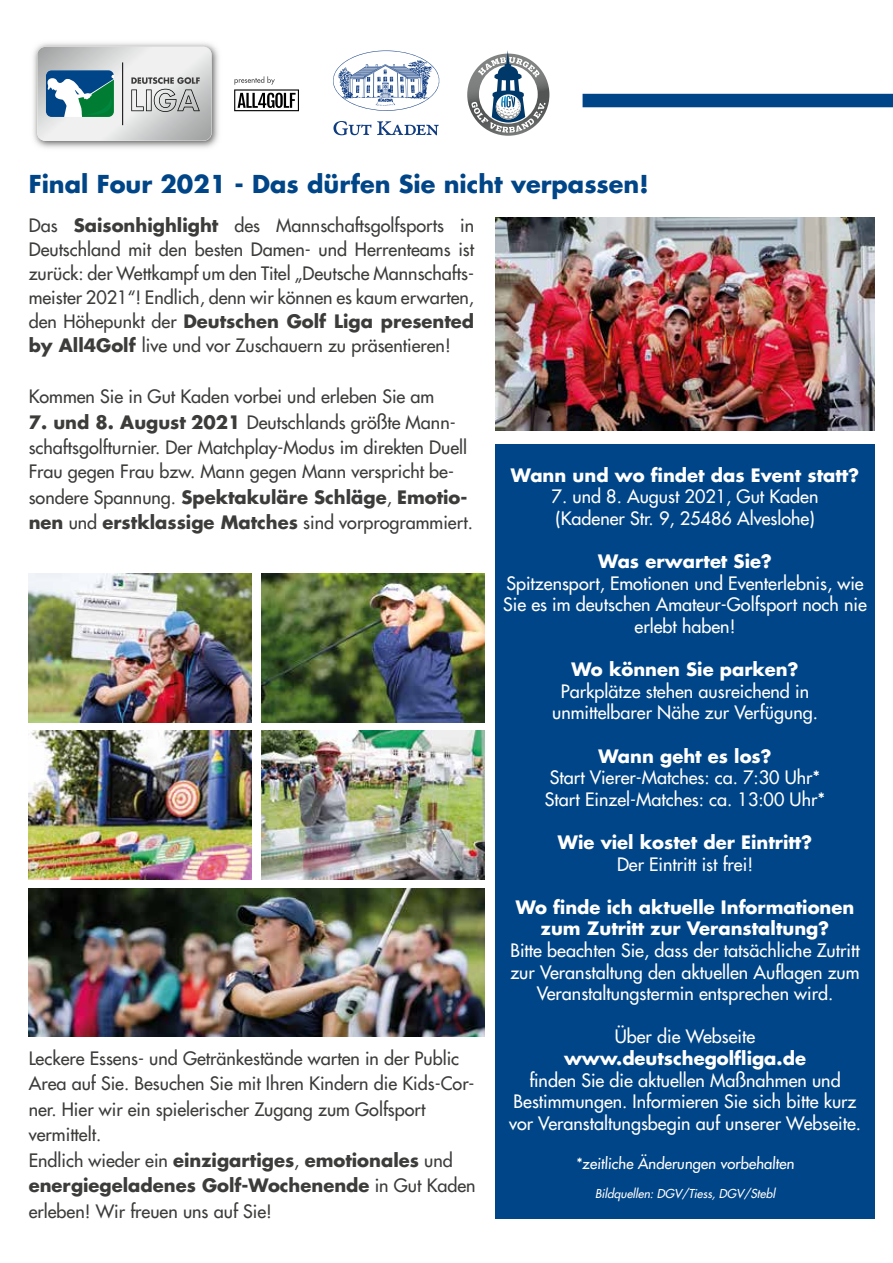
<style>
.page{position:relative;width:893px;height:1263px;background:#fff}
.page>*{position:absolute;margin:0;border:0;box-sizing:border-box;transform-origin:0 0}
.t1{font:700 24px "Futura LT";color:#004587}
.t2{font:18px/25.5px "Futura LT";color:#3c3c3b}
.t3{font:18px/21.6px "Futura LT";color:#fff;text-align:center}
.t4{font:700 18px/21.6px "Futura LT";color:#fff;text-align:center}
.t5{font:15px "Futura LT";color:#fff}
.t6{font:italic 12px "Futura LT";color:#fff}
.s1{font-weight:700}
</style>
<div class="page">
<img style="left:495px;top:218px;width:380px;height:213px">
<div style="left:583px;top:94px;width:310px;height:13px;background:#004587"></div>
<img style="left:33px;top:43px;width:186px;height:105px">
<svg style="left:37px;top:47px;width:175px;height:94px"></svg>
<svg style="left:234px;top:76px;width:65px;height:35px"></svg>
<img style="left:261px;top:573px;width:224px;height:149px">
<img style="left:29px;top:573px;width:223px;height:149px">
<img style="left:261px;top:731px;width:224px;height:148px">
<img style="left:29px;top:731px;width:223px;height:148px">
<img style="left:29px;top:888px;width:456px;height:149px">
<svg style="left:333px;top:121px;width:38px;height:14px"></svg>
<svg style="left:377px;top:121px;width:62px;height:14px"></svg>
<svg style="left:333px;top:51px;width:106px;height:60px"></svg>
<svg style="left:467px;top:50px;width:83px;height:86px"></svg>
<div style="left:495px;top:444px;width:380px;height:775px;background:#004587"></div>
<h1 class="t1" style="left:29px;top:168px;width:621px">Final Four 2021 - Das dürfen Sie nicht verpassen!</h1>
<p class="t2" style="left:29px;top:213px;width:447px;line-height:24px;text-align:justify">Das <span class="s1">Saisonhighlight</span> des Mannschaftsgolfsports in Deutschland mit den besten Damen- und Herrenteams ist zurück: der Wettkampf um den Titel „Deutsche Mannschafts&shy;meister 2021“! Endlich, denn wir können es kaum erwarten, den Höhepunkt der <span class="s1">Deutschen Golf Liga presented by All4Golf</span> live und vor Zuschauern zu präsentieren!</p>
<p class="t2" style="left:29px;top:383px;width:407px">Kommen Sie in Gut Kaden vorbei und erleben Sie am</p>
<p class="t2" style="left:29px;top:409px;width:446px"><span class="s1">7. und 8. August 2021</span> Deutschlands größte Mann&shy;schaftsgolfturnier. Der Matchplay-Modus im direkten Duell Frau gegen Frau bzw. Mann gegen Mann verspricht be&shy;sondere Spannung. <span class="s1">Spektakuläre Schläge</span>, <span class="s1">Emotio&shy;nen</span> und <span class="s1">erstklassige Matches</span> sind vorprogrammiert.</p>
<p class="t2" style="left:29px;top:1045px;width:448px">Leckere Essens- und Getränkestände warten in der Public Area auf Sie. Besuchen Sie mit Ihren Kindern die Kids-Cor&shy;ner. Hier wir ein spielerischer Zugang zum Golfsport vermittelt.<br>Endlich wieder ein <span class="s1">einzigartiges</span>, <span class="s1">emotionales</span> und <span class="s1">energiegeladenes Golf-Wochenende</span> in Gut Kaden erleben! Wir freuen uns auf Sie!</p>
<p class="t4" style="left:511px;top:464px;width:350px">Wann und wo findet das Event statt?</p>
<p class="t3" style="left:552px;top:486px;width:268px;text-align:left">7. und 8. August 2021, Gut Kaden (Kadener Str. 9, 25486 Alveslohe)</p>
<p class="t4" style="left:598px;top:550px;width:175px">Was erwartet Sie?</p>
<p class="t3" style="left:503px;top:572px;width:365px">Spitzensport, Emotionen und Eventerlebnis, wie<br>Sie es im deutschen Amateur-Golfsport noch nie erlebt haben!</p>
<p class="t4" style="left:571px;top:658px;width:228px">Wo können Sie parken?</p>
<p class="t3" style="left:552px;top:680px;width:267px">Parkplätze stehen ausreichend in unmittelbarer Nähe zur Verfügung.</p>
<p class="t4" style="left:598px;top:745px;width:175px">Wann geht es los?</p>
<p class="t3" style="left:545px;top:767px;width:282px;text-align:left">Start Vierer-Matches: ca. 7:30 Uhr*<br>Start Einzel-Matches: ca. 13:00 Uhr*</p>
<p class="t4" style="left:558px;top:831px;width:256px">Wie viel kostet der Eintritt?</p>
<p class="t3" style="left:617px;top:853px;width:138px">Der Eintritt ist frei!</p>
<p class="t4" style="left:516px;top:896px;width:340px">Wo finde ich aktuelle Informationen zum Zutritt zur Veranstaltung?</p>
<p class="t3" style="left:510px;top:939px;width:351px">Bitte beachten Sie, dass der tatsächliche Zutritt zur Veranstaltung den aktuellen Auflagen zum<br>Veranstaltungstermin entsprechen wird.</p>
<p class="t3" style="left:615px;top:1026px;width:142px">Über die Webseite</p>
<p class="t4" style="left:564px;top:1047px;width:243px">www.deutschegolfliga.de</p>
<p class="t3" style="left:509px;top:1069px;width:354px">finden Sie die aktuellen Maßnahmen und<br>Bestimmungen. Informieren Sie sich bitte kurz vor Veranstaltungsbegin auf unserer Webseite.</p>
<p class="t5" style="left:576px;top:1154px;width:221px">*zeitliche Änderungen vorbehalten</p>
<p class="t6" style="left:595px;top:1186px;width:184px">Bildquellen: DGV/Tiess, DGV/Stebl</p>
</div>
